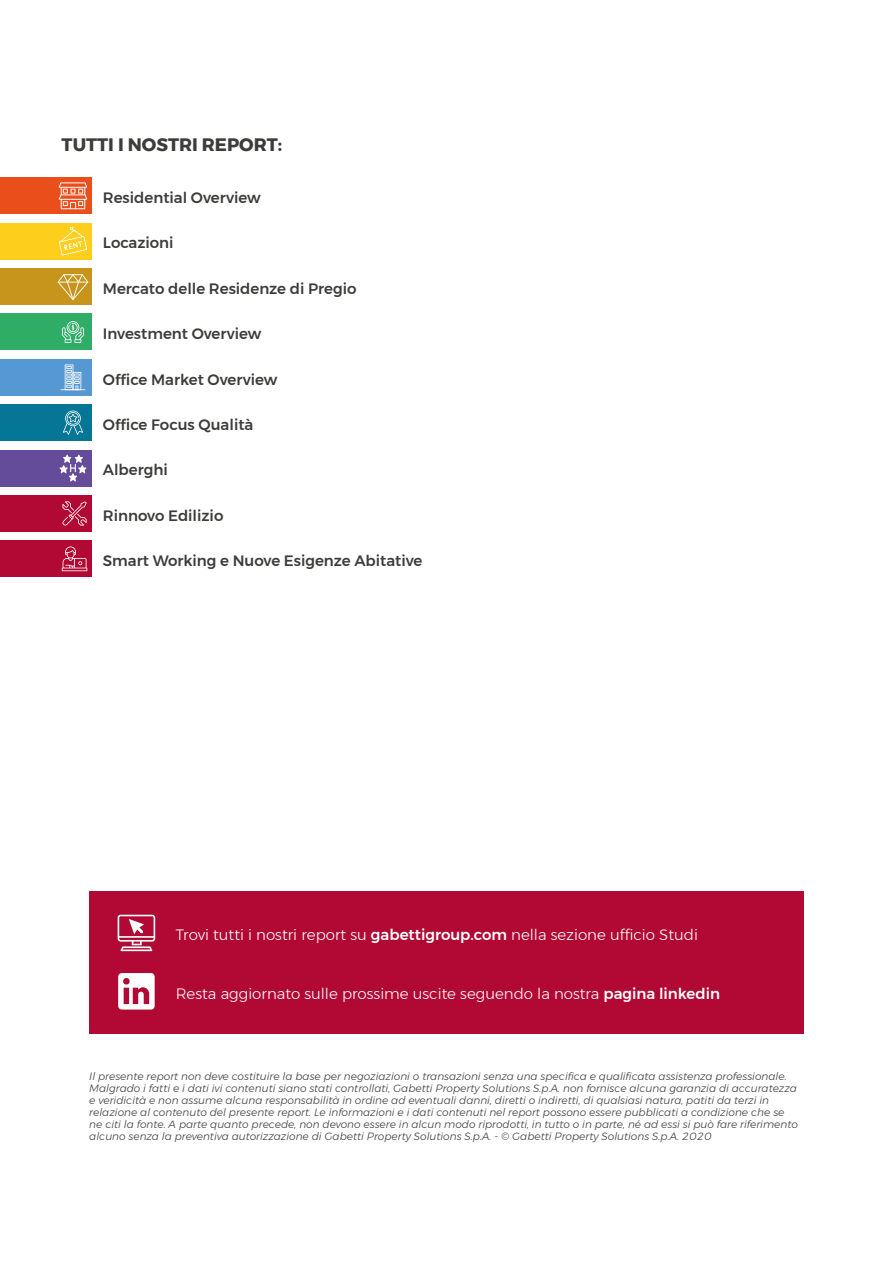
<style>
.page{position:relative;width:893px;height:1263px;background:#fff}
.page>*{position:absolute;margin:0;border:0;box-sizing:border-box;transform-origin:0 0}
.t1{font:700 18px "Montserrat";color:#3c3c3b}
.t2{font:500 15px "Montserrat";color:#3c3c3b}
.t3{font:300 15px "Montserrat";color:#fff}
.t4{font:italic 300 10.5px/12px "Montserrat";color:#3c3c3b}
.s1{font-weight:500}
</style>
<div class="page">
<div style="left:89px;top:891px;width:715px;height:142px;background:#b10933"></div>
<svg style="left:118px;top:915px;width:37px;height:36px"></svg>
<svg style="left:118px;top:973px;width:37px;height:36px"></svg>
<div style="left:0;top:268px;width:92px;height:37px;background:#c8951c"></div>
<svg style="left:58px;top:274px;width:30px;height:26px"></svg>
<div style="left:0;top:178px;width:92px;height:36px;background:#e94e1b"></div>
<svg style="left:59px;top:182px;width:28px;height:27px"></svg>
<div style="left:0;top:223px;width:92px;height:36px;background:#fdce1c"></div>
<svg style="left:59px;top:227px;width:28px;height:29px"></svg>
<div style="left:0;top:359px;width:92px;height:36px;background:#5698d2"></div>
<svg style="left:61px;top:364px;width:24px;height:26px"></svg>
<div style="left:0;top:405px;width:92px;height:36px;background:#067697"></div>
<svg style="left:63px;top:411px;width:20px;height:24px"></svg>
<div style="left:0;top:314px;width:92px;height:36px;background:#2fac66"></div>
<svg style="left:62px;top:321px;width:22px;height:22px"></svg>
<div style="left:0;top:450px;width:92px;height:36px;background:#644c9a"></div>
<svg style="left:60px;top:455px;width:26px;height:26px"></svg>
<div style="left:0;top:495px;width:92px;height:36px;background:#b10933"></div>
<svg style="left:62px;top:501px;width:25px;height:25px"></svg>
<div style="left:0;top:541px;width:92px;height:36px;background:#b10933"></div>
<svg style="left:62px;top:546px;width:25px;height:25px"></svg>
<h1 class="t1" style="left:62px;top:130px;width:222px">TUTTI I NOSTRI REPORT:</h1>
<h2 class="t2" style="left:103px;top:186px;width:159px">Residential Overview</h2>
<h2 class="t2" style="left:103px;top:231px;width:72px">Locazioni</h2>
<h2 class="t2" style="left:103px;top:277px;width:255px">Mercato delle Residenze di Pregio</h2>
<h2 class="t2" style="left:103px;top:322px;width:160px">Investment Overview</h2>
<h2 class="t2" style="left:103px;top:367px;width:176px">Office Market Overview</h2>
<h2 class="t2" style="left:103px;top:413px;width:152px">Office Focus Qualità</h2>
<h2 class="t2" style="left:103px;top:458px;width:66px">Alberghi</h2>
<h2 class="t2" style="left:103px;top:504px;width:122px">Rinnovo Edilizio</h2>
<h2 class="t2" style="left:103px;top:549px;width:321px">Smart Working e Nuove Esigenze Abitative</h2>
<h2 class="t3" style="left:176px;top:924px;width:524px">Trovi tutti i nostri report su <span class="s1">gabettigroup.com</span> nella sezione ufficio Studi</h2>
<h2 class="t3" style="left:176px;top:982px;width:546px">Resta aggiornato sulle prossime uscite seguendo la nostra <span class="s1">pagina linkedin</span></h2>
<p class="t4" style="left:89px;top:1070px;width:710px">Il presente report non deve costituire la base per negoziazioni o transazioni senza una specifica e qualificata assistenza professionale.<br>Malgrado i fatti e i dati ivi contenuti siano stati controllati, Gabetti Property Solutions S.p.A. non fornisce alcuna garanzia di accuratezza e veridicità e non assume alcuna responsabilità in ordine ad eventuali danni, diretti o indiretti, di qualsiasi natura, patiti da terzi in relazione al contenuto del presente report. Le informazioni e i dati contenuti nel report possono essere pubblicati a condizione che se ne citi la fonte. A parte quanto precede, non devono essere in alcun modo riprodotti, in tutto o in parte, né ad essi si può fare riferimento alcuno senza la preventiva autorizzazione di Gabetti Property Solutions S.p.A. - © Gabetti Property Solutions S.p.A. 2020</p>
</div>
